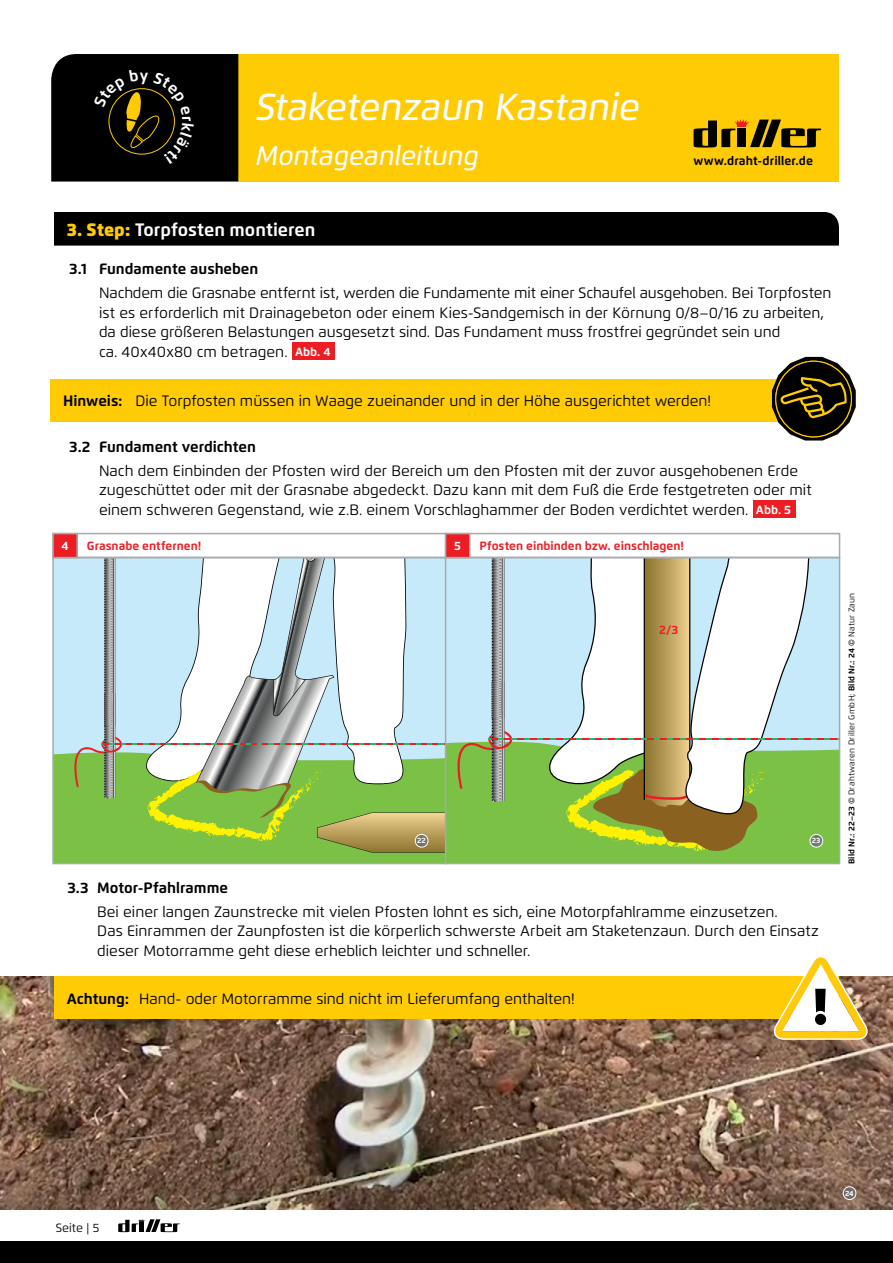
<style>
.page{position:relative;width:893px;height:1263px;background:#fff}
.page>*{position:absolute;margin:0;border:0;box-sizing:border-box;transform-origin:0 0}
.t1{font:italic 500 37.5px "Flexo";letter-spacing:-.005em;color:#fff}
.t2{font:italic 500 27px "Flexo";letter-spacing:-.005em;color:#fff}
.t3{font:700 18px "Flexo";color:#fff}
.t4{font:15px/19.5px "Flexo";color:#000}
.t5{font:700 15px "Flexo";color:#000}
.t6{font:700 12.15px "Flexo";letter-spacing:.01em;color:#000}
.t7{font:700 12px "Flexo";color:#ed1d24}
.t8{font:12px "Flexo";letter-spacing:.005em;color:#000}
.t9{font:700 12px "Flexo";color:#fff}
.t10{font:8.25px "Flexo";letter-spacing:.035em;color:#000}
.t11{font:700 7.5px "Flexo";color:#fff}
.s1{font-weight:900;color:#ffcb05}
.s2{font-weight:700;font-size:12px;color:#fff}
.s3{font-weight:700}
.s4{font-weight:500;font-style:italic}
</style>
<div class="page">
<div style="left:0;top:1241px;width:893px;height:22px;background:#000"></div>
<div style="left:238px;top:54px;width:601px;height:128px;background:#ffcb05"></div>
<svg style="left:693px;top:119px;width:128px;height:29px"></svg>
<svg style="left:118px;top:1219px;width:62px;height:13px"></svg>
<img style="left:0;top:977px;width:893px;height:232px">
<div style="left:54px;top:212px;width:785px;height:34px;background:#000"></div>
<div style="left:292px;top:342px;width:42px;height:18px;background:#ed1d24"></div>
<div style="left:753px;top:500px;width:42px;height:18px;background:#ed1d24"></div>
<div style="left:53px;top:558px;width:393px;height:305px;background:#c7eafb"></div>
<div style="left:55px;top:753px;width:388px;height:108px;background:#7ac145"></div>
<div style="left:446px;top:558px;width:394px;height:260px;background:#c7eafb"></div>
<div style="left:448px;top:742px;width:389px;height:119px;background:#7ac145"></div>
<hr style="left:488px;top:738px;width:352px;height:2px;background:#2bb673">
<svg style="left:455px;top:560px;width:69px;height:242px"></svg>
<svg style="left:530px;top:738px;width:7px;height:2px"></svg>
<svg style="left:830px;top:738px;width:7px;height:2px"></svg>
<svg style="left:73px;top:558px;width:373px;height:295px"></svg>
<svg style="left:543px;top:558px;width:280px;height:305px"></svg>
<div style="left:52px;top:533px;width:394px;height:25px;border:2px solid #a7a9ac"></div>
<div style="left:53px;top:534px;width:24px;height:24px;background:#ed1d24"></div>
<div style="left:52px;top:533px;width:26px;height:25px;border:2px solid #a7a9ac"></div>
<div style="left:445px;top:533px;width:395px;height:25px;border:2px solid #a7a9ac"></div>
<div style="left:446px;top:534px;width:24px;height:24px;background:#ed1d24"></div>
<div style="left:445px;top:533px;width:25px;height:25px;border:2px solid #a7a9ac"></div>
<div style="left:54px;top:976px;width:785px;height:43px;background:#ffcb05"></div>
<svg style="left:773px;top:957px;width:96px;height:83px"></svg>
<div style="left:50px;top:379px;width:782px;height:42px;background:#ffcb05"></div>
<svg style="left:772px;top:357px;width:84px;height:83px"></svg>
<svg style="left:842px;top:1186px;width:15px;height:14px"></svg>
<div style="left:51px;top:54px;width:187px;height:128px;background:#000"></div>
<h1 class="t1" style="left:255px;top:84px;width:386px">Staketenzaun Kastanie</h1>
<h2 class="t2" style="left:255px;top:139px;width:225px">Montageanleitung</h2>
<p class="t6" style="left:693px;top:153px;width:121px">www.draht-driller.de</p>
<p class="t3" style="left:67px;top:219px;width:250px"><span class="s1">3. Step:</span> Torpfosten montieren</p>
<p class="t5" style="left:69px;top:260px;width:191px">3.1 Fundamente ausheben</p>
<p class="t4" style="left:99px;top:283px;width:734px">Nachdem die Grasnabe entfernt ist, werden die Fundamente mit einer Schaufel ausgehoben. Bei Torpfosten ist es erforderlich mit Drainagebeton oder einem Kies-Sandgemisch in der Körnung 0/8–0/16 zu arbeiten, da diese größeren Belastungen ausgesetzt sind. Das Fundament muss frostfrei gegründet sein und<br>ca. 40x40x80 cm betragen. <span class="s2">Abb. 4</span></p>
<p class="t4" style="left:63px;top:391px;width:649px"><span class="s3">Hinweis:</span> Die Torpfosten müssen in Waage zueinander und in der Höhe ausgerichtet werden!</p>
<p class="t5" style="left:69px;top:437px;width:188px">3.2 Fundament verdichten</p>
<p class="t4" style="left:99px;top:460px;width:714px">Nach dem Einbinden der Pfosten wird der Bereich um den Pfosten mit der zuvor ausgehobenen Erde zugeschüttet oder mit der Grasnabe abgedeckt. Dazu kann mit dem Fuß die Erde festgetreten oder mit einem schweren Gegenstand, wie z.B. einem Vorschlaghammer der Boden verdichtet werden. <span class="s2">Abb. 5</span></p>
<p class="t9" style="left:62px;top:539px;width:9px">4</p>
<p class="t7" style="left:87px;top:539px;width:116px">Grasnabe entfernen!</p>
<p class="t9" style="left:454px;top:539px;width:8px">5</p>
<p class="t7" style="left:479px;top:539px;width:206px">Pfosten einbinden bzw. einschlagen!</p>
<p class="t7" style="left:659px;top:623px;width:21px">2/3</p>
<p class="t11" style="left:417px;top:836px;width:10px">22</p>
<p class="t11" style="left:812px;top:836px;width:10px">23</p>
<p class="t5" style="left:67px;top:879px;width:162px">3.3 Motor-Pfahlramme</p>
<p class="t4" style="left:97px;top:902px;width:723px">Bei einer langen Zaunstrecke mit vielen Pfosten lohnt es sich, eine Motorpfahlramme einzusetzen.<br>Das Einrammen der Zaunpfosten ist die körperlich schwerste Arbeit am Staketenzaun. Durch den Einsatz dieser Motorramme geht diese erheblich leichter und schneller.</p>
<p class="t4" style="left:67px;top:989px;width:509px"><span class="s3">Achtung:</span> Hand- oder Motorramme sind nicht im Lieferumfang enthalten!</p>
<p class="t10" style="left:846px;top:864px;width:273px;rotate:-90deg"><span class="s3">Bild Nr.: 22–23</span> <span class="s4">©</span> Drahtwaren Driller GmbH; <span class="s3">Bild Nr.: 24</span> <span class="s4">©</span> Natur Zaun</p>
<p class="t8" style="left:56px;top:1220px;width:45px">Seite | 5</p>
<p class="t11" style="left:845px;top:1188px;width:10px">24</p>
</div>
